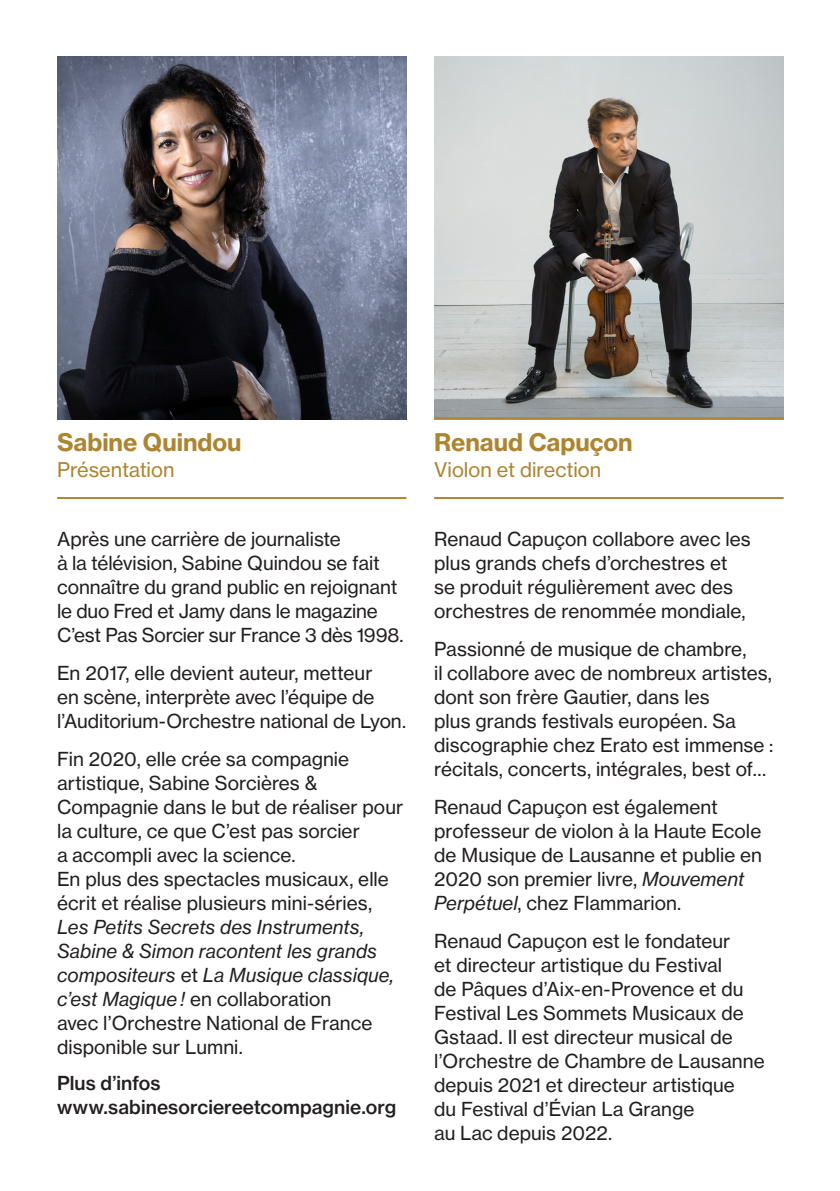
<style>
.page{position:relative;width:840px;height:1191px;background:#fff}
.page>*{position:absolute;margin:0;border:0;box-sizing:border-box;transform-origin:0 0}
.t1{font:24px "N Haas Grotesk TX Pro 75 Bd";color:#ad8531}
.t2{font:20px "N Haas Grotesk TX Pro 55 Rg";color:#ad8531}
.t3{font:19px/24px "N Haas Grotesk TX Pro 55 Rg";color:#231f20}
.t4{font:19px "N Haas Grotesk TX Pro 65 Md";letter-spacing:.005em;color:#231f20}
.s1{font-family:"N Haas Grotesk TX Pro 56 It"}
</style>
<div class="page">
<img style="left:434px;top:57px;width:348px;height:363px">
<hr style="left:434px;top:417px;width:349px;height:2px;background:#ad8531">
<hr style="left:434px;top:497px;width:349px;height:2px;background:#ad8531">
<hr style="left:57px;top:497px;width:349px;height:2px;background:#ad8531">
<img style="left:57px;top:57px;width:349px;height:363px">
<p class="t1" style="left:57px;top:427px;width:186px">Sabine Quindou</p>
<p class="t2" style="left:57px;top:457px;width:119px">Présentation</p>
<p class="t3" style="left:57px;top:527px;width:348px">Après une carrière de journaliste<br>à la télévision, Sabine Quindou se fait connaître du grand public en rejoignant le duo Fred et Jamy dans le magazine C’est Pas Sorcier sur France 3 dès 1998.</p>
<p class="t3" style="left:57px;top:661px;width:350px">En 2017, elle devient auteur, metteur<br>en scène, interprète avec l’équipe de l’Auditorium-Orchestre national de Lyon.</p>
<p class="t3" style="left:57px;top:747px;width:347px">Fin 2020, elle crée sa compagnie artistique, Sabine Sorcières &amp;<br>Compagnie dans le but de réaliser pour la culture, ce que C’est pas sorcier<br>a accompli avec la science.</p>
<p class="t3" style="left:57px;top:867px;width:338px">En plus des spectacles musicaux, elle écrit et réalise plusieurs mini-séries, <span class="s1">Les Petits Secrets des Instruments, Sabine &amp; Simon racontent les grands compositeurs</span> et <span class="s1">La Musique classique, c’est Magique !</span> en collaboration<br>avec l’Orchestre National de France disponible sur Lumni.</p>
<p class="t4" style="left:57px;top:1070px;width:105px">Plus d’infos</p>
<p class="t4" style="left:57px;top:1094px;width:340px">www.sabinesorciereetcompagnie.org</p>
<p class="t1" style="left:434px;top:427px;width:200px">Renaud Capuçon</p>
<p class="t2" style="left:434px;top:457px;width:168px">Violon et direction</p>
<p class="t3" style="left:434px;top:527px;width:318px">Renaud Capuçon collabore avec les plus grands chefs d’orchestres et se produit régulièrement avec des orchestres de renommée mondiale,</p>
<p class="t3" style="left:434px;top:637px;width:340px">Passionné de musique de chambre,<br>il collabore avec de nombreux artistes, dont son frère Gautier, dans les<br>plus grands festivals européen. Sa discographie chez Erato est immense : récitals, concerts, intégrales, best of…</p>
<p class="t3" style="left:434px;top:795px;width:329px">Renaud Capuçon est également professeur de violon à la Haute Ecole de Musique de Lausanne et publie en<br>2020 son premier livre, <span class="s1">Mouvement<br>Perpétuel</span>, chez Flammarion.</p>
<p class="t3" style="left:434px;top:929px;width:332px">Renaud Capuçon est le fondateur<br>et directeur artistique du Festival<br>de Pâques d’Aix-en-Provence et du<br>Festival Les Sommets Musicaux de<br>Gstaad. Il est directeur musical de l’Orchestre de Chambre de Lausanne depuis 2021 et directeur artistique<br>du Festival d’Évian La Grange<br>au Lac depuis 2022.</p>
</div>
